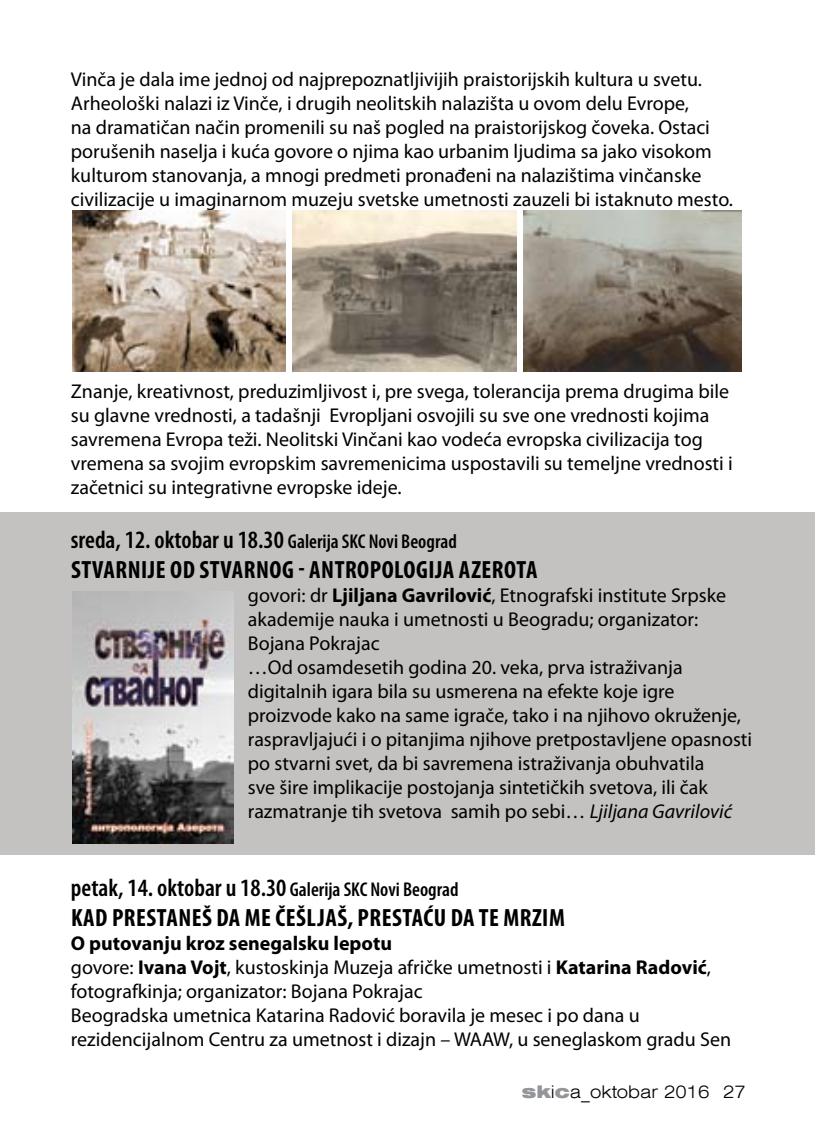
<style>
.page{position:relative;width:815px;height:1134px;background:#fff}
.page>*{position:absolute;margin:0;border:0;box-sizing:border-box;transform-origin:0 0}
.t1{font:600 condensed 25px/30px "Myriad Pro";color:#000}
.t2{font:700 condensed 25px "Myriad Pro";letter-spacing:.02em;color:#000}
.t3{font:20px/24px "Myriad Pro";color:#000}
.t4{font:300 expanded 17.5px "Swiss 721 BT";color:#000}
.s1{font-size:20px}
.s2{font-weight:700}
.s3{font-style:italic}
.s4{font-weight:900;color:#939598}
</style>
<div class="page">
<div style="left:0;top:513px;width:815px;height:342px;background:#c3c2c1"></div>
<img style="left:72px;top:210px;width:213px;height:162px">
<img style="left:293px;top:210px;width:224px;height:162px">
<img style="left:523px;top:210px;width:219px;height:162px">
<img style="left:72px;top:591px;width:162px;height:252px">
<p class="t3" style="left:71px;top:67px;width:664px">Vinča je dala ime jednoj od najprepoznatljivijih praistorijskih kultura u svetu.<br>Arheološki nalazi iz Vinče, i drugih neolitskih nalazišta u ovom delu Evrope,<br>na dramatičan način promenili su naš pogled na praistorijskog čoveka. Ostaci porušenih naselja i kuća govore o njima kao urbanim ljudima sa jako visokom kulturom stanovanja, a mnogi predmeti pronađeni na nalazištima vinčanske civilizacije u imaginarnom muzeju svetske umetnosti zauzeli bi istaknuto mesto.</p>
<p class="t3" style="left:71px;top:379px;width:663px">Znanje, kreativnost, preduzimljivost i, pre svega, tolerancija prema drugima bile su glavne vrednosti, a tadašnji Evropljani osvojili su sve one vrednosti kojima savremena Evropa teži. Neolitski Vinčani kao vodeća evropska civilizacija tog vremena sa svojim evropskim savremenicima uspostavili su temeljne vrednosti i začetnici su integrativne evropske ideje.</p>
<p class="t1" style="left:71px;top:524px;width:387px">sreda, 12. oktobar u 18.30 <span class="s1">Galerija SKC Novi Beograd<br></span><span class="s2">STVARN IJE OD STVARNO</span></p>
<p class="t2" style="left:282px;top:554px;width:257px">G - ANTROPOLOGIJA AZEROTA</p>
<p class="t3" style="left:248px;top:583px;width:506px">govori: dr <span class="s2">Ljiljana Gavrilović</span>, Etnografski institute Srpske akademije nauka i umetnosti u Beogradu; organizator:<br>Bojana Pokrajac<br>…Od osamdesetih godina 20. veka, prva istraživanja digitalnih igara bila su usmerena na efekte koje igre proizvode kako na same igrače, tako i na njihovo okruženje, raspravljajući i o pitanjima njihove pretpostavljene opasnosti po stvarni svet, da bi savremena istraživanja obuhvatila<br>sve šire implikacije postojanja sintetičkih svetova, ili čak razmatranje tih svetova samih po sebi… <span class="s3">Ljiljana Gavrilović</span></p>
<p class="t1" style="left:71px;top:872px;width:389px">petak, 14. oktobar u 18.30 <span class="s1">Galerija SKC Novi Beograd<br></span><span class="s2">KAD PRESTANE</span></p>
<p class="t2" style="left:202px;top:902px;width:212px">Š DA MEČEŠLJAŠ, PRESTAĆU</p>
<p class="t2" style="left:451px;top:902px;width:116px">DA TE MRZIM</p>
<p class="t3" style="left:71px;top:931px;width:662px"><span class="s2">O putovanju kroz senegalsku lepotu<br></span>govore: <span class="s2">Ivana Vojt</span>, kustoskinja Muzeja afričke umetnosti i <span class="s2">Katarina Radović</span>, fotografkinja; organizator: Bojana Pokrajac<br>Beogradska umetnica Katarina Radović boravila je mesec i po dana u rezidencijalnom Centru za umetnost i dizajn – WAAW, u seneglaskom gradu Sen</p>
<p class="t4" style="left:522px;top:1081px;width:226px"><span class="s4">sk</span>i<span class="s4">c</span>a_oktobar 2016 27</p>
</div>
